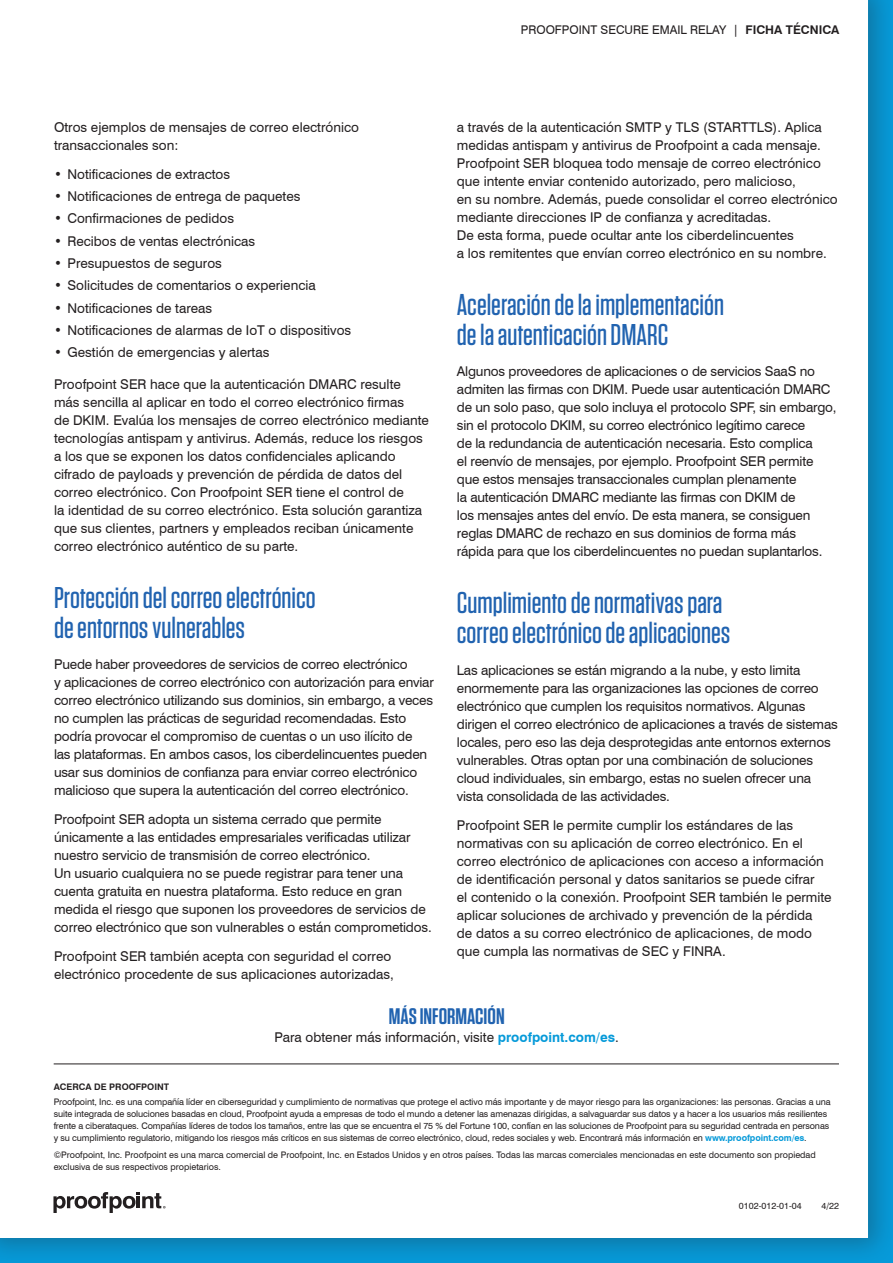
<style>
.page{position:relative;width:893px;height:1263px;background:#fff}
.page>*{position:absolute;margin:0;border:0;box-sizing:border-box;transform-origin:0 0}
.t1{font:500 30px/30px "Tungsten";color:#2163b0}
.t2{font:600 22.5px "Tungsten";color:#2163b0}
.t3{font:13.5px/18px "Swiss 721 BT";letter-spacing:-.01em;color:#231f20}
.t4{font:12px "Swiss 721 BT";color:#231f20}
.t5{font:9px/12px "Swiss 721 BT";letter-spacing:-.01em;color:#231f20}
.t6{font:700 9px "Swiss 721 BT";color:#231f20}
.s1{font-weight:700}
.s2{font-weight:700;color:#069ad9}
</style>
<div class="page">
<div style="left:0;top:0;width:893px;height:1263px;background:#231f20;opacity:.3"></div>
<div style="left:0;top:0;width:868px;height:1237px;background:#fff"></div>
<svg style="left:53px;top:1192px;width:113px;height:21px"></svg>
<hr style="left:54px;top:1064px;width:785px;height:1px;background:#231f20">
<p class="t4" style="left:521px;top:22px;width:320px">PROOFPOINT SECURE EMAIL RELAY | <span class="s1">FICHA TÉCNICA</span></p>
<p class="t3" style="left:54px;top:118px;width:306px">Otros ejemplos de mensajes de correo electrónico transaccionales son:</p>
<p class="t3" style="left:54px;top:165px;width:178px">• Notificaciones de extractos</p>
<p class="t3" style="left:54px;top:187px;width:248px">• Notificaciones de entrega de paquetes</p>
<p class="t3" style="left:54px;top:209px;width:182px">• Confirmaciones de pedidos</p>
<p class="t3" style="left:54px;top:232px;width:203px">• Recibos de ventas electrónicas</p>
<p class="t3" style="left:54px;top:254px;width:169px">• Presupuestos de seguros</p>
<p class="t3" style="left:54px;top:276px;width:263px">• Solicitudes de comentarios o experiencia</p>
<p class="t3" style="left:54px;top:299px;width:160px">• Notificaciones de tareas</p>
<p class="t3" style="left:54px;top:321px;width:299px">• Notificaciones de alarmas de IoT o dispositivos</p>
<p class="t3" style="left:54px;top:343px;width:217px">• Gestión de emergencias y alertas</p>
<p class="t3" style="left:54px;top:375px;width:376px">Proofpoint SER hace que la autenticación DMARC resulte más sencilla al aplicar en todo el correo electrónico firmas<br>de DKIM. Evalúa los mensajes de correo electrónico mediante tecnologías antispam y antivirus. Además, reduce los riesgos a los que se exponen los datos confidenciales aplicando cifrado de payloads y prevención de pérdida de datos del correo electrónico. Con Proofpoint SER tiene el control de<br>la identidad de su correo electrónico. Esta solución garantiza que sus clientes, partners y empleados reciban únicamente correo electrónico auténtico de su parte.</p>
<h1 class="t1" style="left:54px;top:583px;width:263px">Protección del correo electrónico de entornos vulnerables</h1>
<p class="t3" style="left:54px;top:655px;width:381px">Puede haber proveedores de servicios de correo electrónico<br>y aplicaciones de correo electrónico con autorización para enviar correo electrónico utilizando sus dominios, sin embargo, a veces no cumplen las prácticas de seguridad recomendadas. Esto podría provocar el compromiso de cuentas o un uso ilícito de<br>las plataformas. En ambos casos, los ciberdelincuentes pueden usar sus dominios de confianza para enviar correo electrónico malicioso que supera la autenticación del correo electrónico.</p>
<p class="t3" style="left:54px;top:810px;width:379px">Proofpoint SER adopta un sistema cerrado que permite únicamente a las entidades empresariales verificadas utilizar nuestro servicio de transmisión de correo electrónico.<br>Un usuario cualquiera no se puede registrar para tener una cuenta gratuita en nuestra plataforma. Esto reduce en gran medida el riesgo que suponen los proveedores de servicios de correo electrónico que son vulnerables o están comprometidos.</p>
<p class="t3" style="left:54px;top:947px;width:341px">Proofpoint SER también acepta con seguridad el correo electrónico procedente de sus aplicaciones autorizadas,</p>
<p class="t3" style="left:457px;top:118px;width:382px">a través de la autenticación SMTP y TLS (STARTTLS). Aplica medidas antispam y antivirus de Proofpoint a cada mensaje.<br>Proofpoint SER bloquea todo mensaje de correo electrónico que intente enviar contenido autorizado, pero malicioso,<br>en su nombre. Además, puede consolidar el correo electrónico mediante direcciones IP de confianza y acreditadas.<br>De esta forma, puede ocultar ante los ciberdelincuentes<br>a los remitentes que envían correo electrónico en su nombre.</p>
<h1 class="t1" style="left:457px;top:290px;width:269px">Aceleración de la implementación de la autenticación DMARC</h1>
<p class="t3" style="left:457px;top:362px;width:381px">Algunos proveedores de aplicaciones o de servicios SaaS no admiten las firmas con DKIM. Puede usar autenticación DMARC de un solo paso, que solo incluya el protocolo SPF, sin embargo, sin el protocolo DKIM, su correo electrónico legítimo carece<br>de la redundancia de autenticación necesaria. Esto complica<br>el reenvío de mensajes, por ejemplo. Proofpoint SER permite que estos mensajes transaccionales cumplan plenamente<br>la autenticación DMARC mediante las firmas con DKIM de<br>los mensajes antes del envío. De esta manera, se consiguen reglas DMARC de rechazo en sus dominios de forma más rápida para que los ciberdelincuentes no puedan suplantarlos.</p>
<h1 class="t1" style="left:457px;top:588px;width:275px">Cumplimiento de normativas para correo electrónico de aplicaciones</h1>
<p class="t3" style="left:457px;top:661px;width:382px">Las aplicaciones se están migrando a la nube, y esto limita enormemente para las organizaciones las opciones de correo electrónico que cumplen los requisitos normativos. Algunas dirigen el correo electrónico de aplicaciones a través de sistemas locales, pero eso las deja desprotegidas ante entornos externos vulnerables. Otras optan por una combinación de soluciones cloud individuales, sin embargo, estas no suelen ofrecer una vista consolidada de las actividades.</p>
<p class="t3" style="left:457px;top:816px;width:376px">Proofpoint SER le permite cumplir los estándares de las normativas con su aplicación de correo electrónico. En el correo electrónico de aplicaciones con acceso a información de identificación personal y datos sanitarios se puede cifrar<br>el contenido o la conexión. Proofpoint SER también le permite aplicar soluciones de archivado y prevención de la pérdida<br>de datos a su correo electrónico de aplicaciones, de modo que cumpla las normativas de SEC y FINRA.</p>
<h2 class="t2" style="left:389px;top:1004px;width:117px">MÁS INFORMACIÓN</h2>
<p class="t3" style="left:275px;top:1028px;width:346px">Para obtener más información, visite <span class="s2">proofpoint.com/es</span>.</p>
<p class="t6" style="left:54px;top:1081px;width:117px">ACERCA DE PROOFPOINT</p>
<p class="t5" style="left:54px;top:1095px;width:779px">Proofpoint, Inc. es una compañía líder en ciberseguridad y cumplimiento de normativas que protege el activo más importante y de mayor riesgo para las organizaciones: las personas. Gracias a una suite integrada de soluciones basadas en cloud, Proofpoint ayuda a empresas de todo el mundo a detener las amenazas dirigidas, a salvaguardar sus datos y a hacer a los usuarios más resilientes frente a ciberataques. Compañías líderes de todos los tamaños, entre las que se encuentra el 75 % del Fortune 100, confían en las soluciones de Proofpoint para su seguridad centrada en personas y su cumplimiento regulatorio, mitigando los riesgos más críticos en sus sistemas de correo electrónico, cloud, redes sociales y web. Encontrará más información en <span class="s2">www.proofpoint.com/es</span>.</p>
<p class="t5" style="left:54px;top:1149px;width:764px">©Proofpoint, Inc. Proofpoint es una marca comercial de Proofpoint, Inc. en Estados Unidos y en otros países. Todas las marcas comerciales mencionadas en este documento son propiedad exclusiva de sus respectivos propietarios.</p>
<p class="t5" style="left:739px;top:1199px;width:64px">0102-012-01-04</p>
<p class="t5" style="left:821px;top:1199px;width:19px">4/22</p>
</div>
